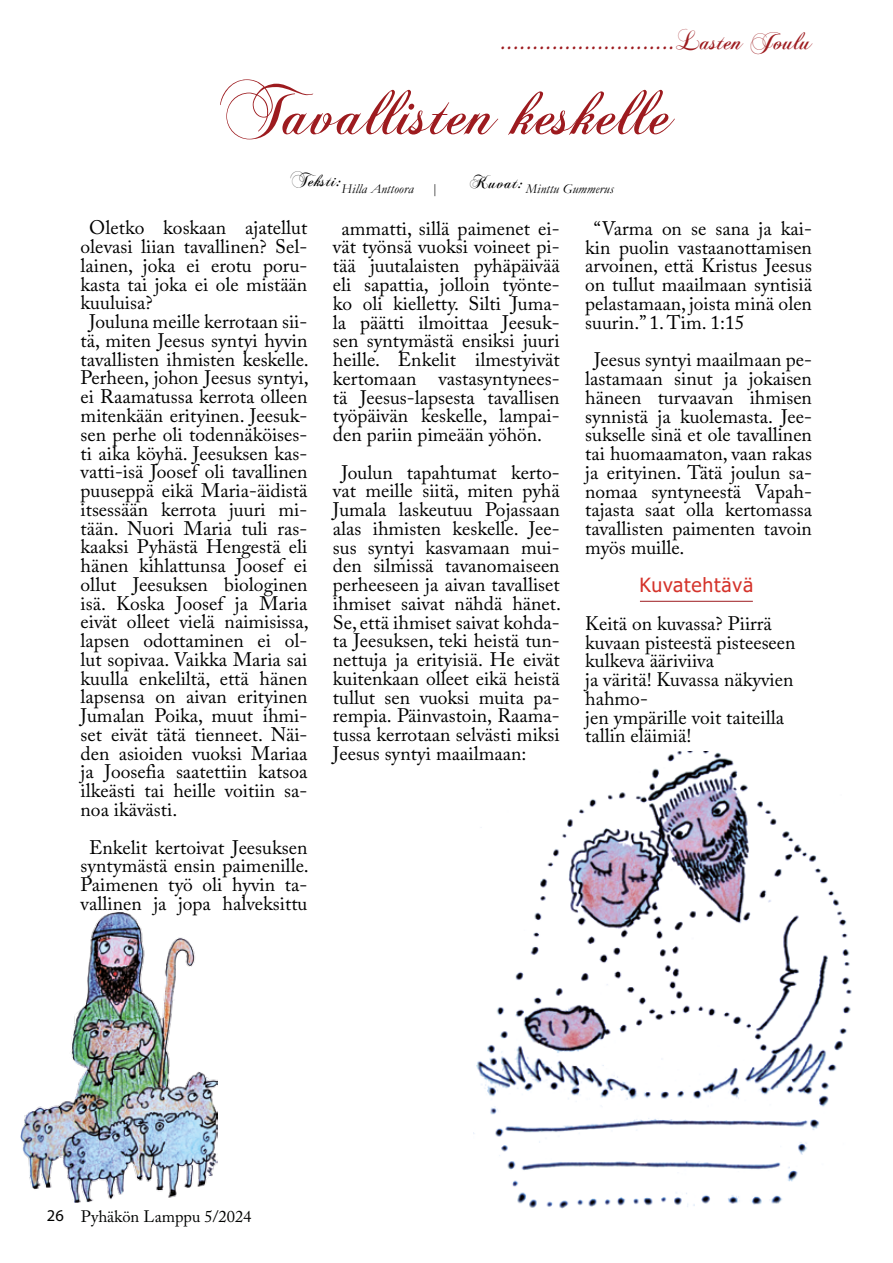
<style>
.page{position:relative;width:893px;height:1263px;background:#fff}
.page>*{position:absolute;margin:0;border:0;box-sizing:border-box;transform-origin:0 0}
.t1{font:66px "Chopin Script";letter-spacing:.01em;color:#9d1b1f}
.t2{font:25.5px "Chopin Script";letter-spacing:.01em;color:#9d1b1f}
.t3{font:19.5px/18.8px "Adobe Caslon Pro";color:#000;text-align:justify}
.t4{font:19.5px/18.8px "Adobe Caslon Pro";color:#000200}
.t5{font:19.5px "Tahoma";letter-spacing:.04em;color:#d5332b}
.t6{font:18px "Chopin Script";letter-spacing:.04em;color:#000}
.t7{font:16.5px "Adobe Caslon Pro";color:#000200}
.t8{font:italic 13.5px "Garamond";letter-spacing:.01em;color:#000}
.t9{font:italic 13.5px "Garamond";letter-spacing:.01em;color:#000101}
.s1{font-family:"Myriad Pro";color:#000}
</style>
<div class="page">
<img style="left:20px;top:912px;width:198px;height:290px">
<img style="left:474px;top:751px;width:378px;height:458px">
<hr style="left:640px;top:601px;width:113px;height:1px;background:#9d1b1f">
<h2 class="t2" style="left:501px;top:26px;width:312px">...........................Lasten Joulu</h2>
<h1 class="t1" style="left:220px;top:72px;width:455px">Tavallisten keskelle</h1>
<p class="t8" style="left:291px;top:179px;width:124px"><sup>Teksti:</sup>Hilla Anttoora</p>
<p class="t6" style="left:470px;top:171px;width:55px">Kuvat:</p>
<p class="t8" style="left:431px;top:179px;width:8px">|</p>
<p class="t9" style="left:526px;top:179px;width:89px">Minttu Gummerus</p>
<p class="t3" style="left:89px;top:218px;width:220px">Oletko koskaan ajatellut</p>
<p class="t3" style="left:81px;top:237px;width:228px">olevasi liian tavallinen? Sel-</p>
<p class="t3" style="left:81px;top:256px;width:228px">lainen, joka ei erotu poru-</p>
<p class="t3" style="left:81px;top:275px;width:228px">kasta tai joka ei ole mistään</p>
<p class="t3" style="left:81px;top:293px;width:73px">kuuluisa?</p>
<p class="t3" style="left:89px;top:312px;width:220px">Jouluna meille kerrotaan sii-</p>
<p class="t3" style="left:81px;top:331px;width:228px">tä, miten Jeesus syntyi hyvin</p>
<p class="t3" style="left:81px;top:350px;width:230px">tavallisten ihmisten keskelle.</p>
<p class="t3" style="left:81px;top:368px;width:230px">Perheen, johon Jeesus syntyi,</p>
<p class="t3" style="left:81px;top:387px;width:228px">ei Raamatussa kerrota olleen</p>
<p class="t3" style="left:81px;top:406px;width:228px">mitenkään erityinen. Jeesuk-</p>
<p class="t3" style="left:81px;top:425px;width:228px">sen perhe oli todennäköises-</p>
<p class="t3" style="left:81px;top:443px;width:228px">ti aika köyhä. Jeesuksen kas-</p>
<p class="t3" style="left:81px;top:462px;width:228px">vatti-isä Joosef oli tavallinen</p>
<p class="t3" style="left:81px;top:481px;width:228px">puuseppä eikä Maria-äidistä</p>
<p class="t3" style="left:81px;top:500px;width:228px">itsessään kerrota juuri mi-</p>
<p class="t3" style="left:81px;top:518px;width:228px">tään. Nuori Maria tuli ras-</p>
<p class="t3" style="left:81px;top:537px;width:228px">kaaksi Pyhästä Hengestä eli</p>
<p class="t3" style="left:81px;top:556px;width:228px">hänen kihlattunsa Joosef ei</p>
<p class="t3" style="left:81px;top:575px;width:228px">ollut Jeesuksen biologinen</p>
<p class="t3" style="left:81px;top:593px;width:228px">isä. Koska Joosef ja Maria</p>
<p class="t3" style="left:81px;top:612px;width:230px">eivät olleet vielä naimisissa,</p>
<p class="t3" style="left:81px;top:631px;width:228px">lapsen odottaminen ei ol-</p>
<p class="t3" style="left:81px;top:650px;width:228px">lut sopivaa. Vaikka Maria sai</p>
<p class="t3" style="left:81px;top:668px;width:228px">kuulla enkeliltä, että hänen</p>
<p class="t3" style="left:81px;top:687px;width:228px">lapsensa on aivan erityinen</p>
<p class="t3" style="left:81px;top:706px;width:228px">Jumalan Poika, muut ihmi-</p>
<p class="t3" style="left:81px;top:725px;width:228px">set eivät tätä tienneet. Näi-</p>
<p class="t3" style="left:81px;top:744px;width:228px">den asioiden vuoksi Mariaa</p>
<p class="t3" style="left:81px;top:762px;width:228px">ja Joosefia saatettiin katsoa</p>
<p class="t3" style="left:81px;top:781px;width:228px">ilkeästi tai heille voitiin sa-</p>
<p class="t3" style="left:81px;top:800px;width:98px">noa ikävästi.</p>
<p class="t3" style="left:81px;top:837px;width:230px;text-align:center">Enkelit kertoivat Jeesuksen syntymästä ensin paimenille.<br>Paimenen työ oli hyvin ta&shy;vallinen ja jopa halveksittu</p>
<p class="t3" style="left:333px;top:219px;width:228px;text-indent:9px">ammatti, sillä paimenet ei&shy;vät työnsä vuoksi voineet pi&shy;tää juutalaisten pyhäpäivää eli sapattia, jolloin työnte&shy;ko oli kielletty. Silti Juma&shy;la päätti ilmoittaa Jeesuk&shy;sen syntymästä ensiksi juuri heille. Enkelit ilmestyivät kertomaan vastasyntynees&shy;tä Jeesus-lapsesta tavallisen työpäivän keskelle, lampai&shy;den pariin pimeään yöhön.</p>
<p class="t3" style="left:333px;top:462px;width:230px;text-indent:9px">Joulun tapahtumat kerto&shy;vat meille siitä, miten pyhä Jumala laskeutuu Pojassaan alas ihmisten keskelle. Jee&shy;sus syntyi kasvamaan mui&shy;den silmissä tavanomaiseen perheeseen ja aivan tavalliset ihmiset saivat nähdä hänet.<br>Se, että ihmiset saivat kohda&shy;ta Jeesuksen, teki heistä tun&shy;nettuja ja erityisiä. He eivät kuitenkaan olleet eikä heistä tullut sen vuoksi muita pa&shy;rempia. Päinvastoin, Raama&shy;tussa kerrotaan selvästi miksi Jeesus syntyi maailmaan:</p>
<p class="t3" style="left:585px;top:219px;width:228px;text-indent:9px">“Varma on se sana ja kai&shy;kin puolin vastaanottamisen arvoinen, että Kristus Jeesus on tullut maailmaan syntisiä pelastamaan, joista minä olen suurin.” 1. Tim. 1:15</p>
<p class="t3" style="left:585px;top:350px;width:228px;text-indent:9px">Jeesus syntyi maailmaan pe&shy;lastamaan sinut ja jokaisen häneen turvaavan ihmisen synnistä ja kuolemasta. Jee&shy;sukselle sinä et ole tavallinen tai huomaamaton, vaan rakas ja erityinen. Tätä joulun sa&shy;nomaa syntyneestä Vapah&shy;tajasta saat olla kertomassa tavallisten paimenten tavoin myös muille.</p>
<p class="t5" style="left:640px;top:572px;width:115px">Kuvatehtävä</p>
<p class="t4" style="left:585px;top:614px;width:212px">Keitä on kuvassa? Piirrä kuvaan pisteestä pisteeseen kulkeva ääriviiva<br>ja väritä! Kuvassa näkyvien hahmo-<br>jen ympärille voit taiteilla tallin eläimiä!</p>
<p class="t7" style="left:47px;top:1207px;width:206px"><span class="s1">26</span> Pyhäkön Lamppu 5/2024</p>
</div>
